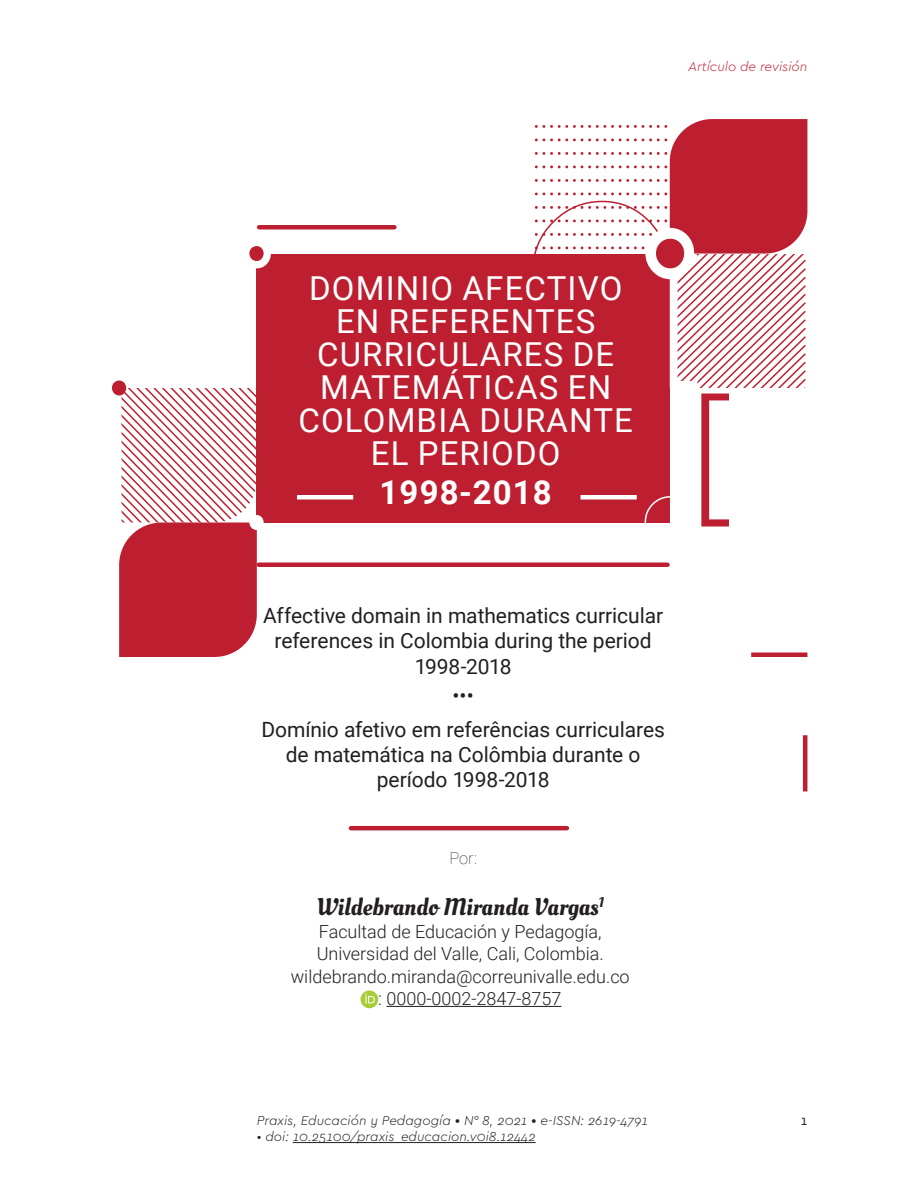
<style>
.page{position:relative;width:918px;height:1188px;background:#fff}
.page>*{position:absolute;margin:0;border:0;box-sizing:border-box;transform-origin:0 0}
.t1{font:33px/33px "Roboto";letter-spacing:.035em;color:#fff;text-align:center}
.t2{font:700 33px "Roboto";letter-spacing:.035em;color:#fff}
.t3{font:24px "Oleo Script";color:#231f20}
.t4{font:21px/25.2px "Roboto";letter-spacing:-.005em;color:#231f20;text-align:center}
.t5{font:300 18px "Roboto";color:#231f20}
.t6{font:100 16.5px "Roboto";color:#231f20}
.t7{font:italic 300 13.5px "Cera Pro";color:#231f20}
.t8{font:italic 300 13.5px "Cera Pro";color:#bd1f30}
.t9{font:13.5px "Cera Pro";color:#231f20}
.s1{font-family:"Franziska Pro";font-weight:500;font-style:normal}
.s2{font-style:normal}
</style>
<div class="page">
<div style="left:256px;top:254px;width:414px;height:269px;background:#bd1f30"></div>
<hr style="left:351px;top:826px;width:216px;height:4px;background:#bd1f30">
<div style="left:259px;top:562px;width:409px;height:5px;background:#bd1f30"></div>
<hr style="left:386px;top:1006px;width:176px;height:1px;background:#231f20">
<svg style="left:361px;top:990px;width:17px;height:18px"></svg>
<svg style="left:365px;top:994px;width:10px;height:9px"></svg>
<hr style="left:293px;top:1142px;width:243px;height:1px;background:#231f20">
<div style="left:259px;top:225px;width:135px;height:5px;background:#bd1f30"></div>
<div style="left:751px;top:652px;width:56px;height:5px;background:#bd1f30"></div>
<div style="left:297px;top:495px;width:56px;height:5px;background:#fff"></div>
<div style="left:580px;top:495px;width:57px;height:5px;background:#fff"></div>
<svg style="left:249px;top:246px;width:22px;height:22px"></svg>
<svg style="left:112px;top:381px;width:152px;height:276px"></svg>
<svg style="left:534px;top:119px;width:273px;height:269px"></svg>
<svg style="left:644px;top:394px;width:85px;height:133px"></svg>
<hr style="left:803px;top:735px;width:4px;height:56px;background:#bd1f30">
<p class="t8" style="left:688px;top:57px;width:121px">Artículo de revisión</p>
<h1 class="t1" style="left:298px;top:270px;width:336px">DOMINIO AFECTIVO<br>EN REFERENTES<br>CURRICULARES DE<br>MATEMÁTICAS EN<br>COLOMBIA DURANTE<br>EL PERIODO</h1>
<h1 class="t2" style="left:380px;top:469px;width:174px">1998-2018</h1>
<p class="t4" style="left:263px;top:602px;width:402px">Affective domain in mathematics curricular references in Colombia during the period<br>1998-2018</p>
<p class="t4" style="left:261px;top:678px;width:405px;line-height:33.8px">•••<br>Domínio afetivo em referências curriculares</p>
<p class="t4" style="left:286px;top:741px;width:356px">de matemática na Colômbia durante o período 1998-2018</p>
<p class="t6" style="left:449px;top:846px;width:29px">Por:</p>
<p class="t3" style="left:317px;top:893px;width:289px">Wildebrando Miranda Vargas<sup>1</sup></p>
<p class="t5" style="left:319px;top:919px;width:284px">Facultad de Educación y Pedagogía,</p>
<p class="t5" style="left:317px;top:941px;width:289px">Universidad del Valle, Cali, Colombia.</p>
<p class="t5" style="left:291px;top:964px;width:340px">wildebrando.miranda@correunivalle.edu.co</p>
<p class="t5" style="left:378px;top:986px;width:185px">: 0000-0002-2847-8757</p>
<p class="t7" style="left:257px;top:1112px;width:393px">Praxis, Educación y Pedagogía <span class="s1">•</span> N° 8, 2021 <span class="s1">•</span> e-ISSN: 2619-4791</p>
<p class="t7" style="left:257px;top:1128px;width:280px"><span class="s2">•</span> doi: 10.25100/praxis_educacion.v0i8.12442</p>
<p class="t9" style="left:801px;top:1111px;width:8px">1</p>
</div>
